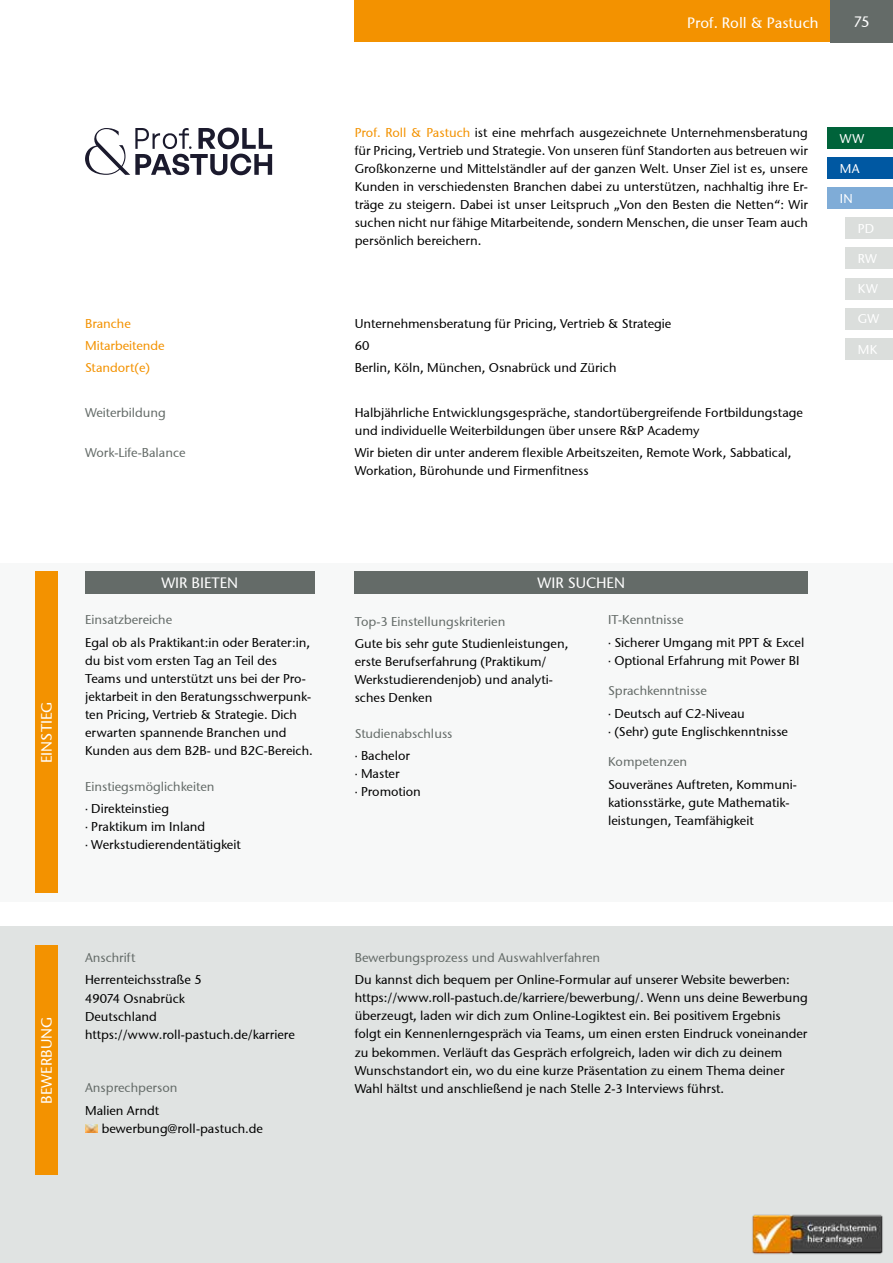
<style>
.page{position:relative;width:893px;height:1263px;background:#fff}
.page>*{position:absolute;margin:0;border:0;box-sizing:border-box;transform-origin:0 0}
.t1{font:15px "Stone Sans ITCTT Medium";color:#fff}
.t2{font:12.75px/18px "Stone Sans ITCTT Medium";color:#000}
.t3{font:12.75px/22.2px "Stone Sans ITCTT Medium";color:#646b68}
.t4{font:12.75px/22.2px "Stone Sans ITCTT Medium";color:#f39200}
.t5{font:12.75px "Stone Sans ITCTT Medium";letter-spacing:.02em;color:#fff}
.s1{color:#f39200}
.s2{font-family:"Muli";color:#000}
.s3{color:#000}
.s4{font-family:"Muli"}
.s5{color:#646b68}
</style>
<div class="page">
<div style="left:0;top:563px;width:893px;height:338px;background:#f7f8f8"></div>
<div style="left:0;top:926px;width:893px;height:337px;background:#e0e3e2"></div>
<div style="left:35px;top:572px;width:22px;height:321px;background:#f39200"></div>
<div style="left:85px;top:571px;width:230px;height:22px;background:#646b68"></div>
<div style="left:355px;top:571px;width:453px;height:22px;background:#646b68"></div>
<div style="left:35px;top:945px;width:22px;height:230px;background:#f39200"></div>
<div style="left:355px;top:0;width:477px;height:42px;background:#f39200"></div>
<div style="left:830px;top:0;width:63px;height:42px;background:#646b68"></div>
<img style="left:752px;top:1214px;width:131px;height:41px">
<svg style="left:86px;top:1125px;width:12px;height:7px"></svg>
<div style="left:827px;top:188px;width:66px;height:21px;background:#7facd7"></div>
<div style="left:827px;top:158px;width:66px;height:21px;background:#0058a2"></div>
<div style="left:827px;top:128px;width:66px;height:21px;background:#00633a"></div>
<div style="left:845px;top:248px;width:48px;height:21px;background:#dbdedc"></div>
<div style="left:845px;top:278px;width:48px;height:21px;background:#dbdedc"></div>
<div style="left:845px;top:338px;width:48px;height:21px;background:#dbdedc"></div>
<div style="left:845px;top:308px;width:48px;height:21px;background:#dbdedc"></div>
<div style="left:845px;top:218px;width:48px;height:21px;background:#dbdedc"></div>
<svg style="left:85px;top:128px;width:187px;height:47px"></svg>
<p class="t4" style="left:85px;top:312px;width:81px">Branche<br>Mitarbeitende<br>Standort(e)</p>
<p class="t3" style="left:85px;top:401px;width:82px">Weiterbildung</p>
<p class="t3" style="left:85px;top:441px;width:102px">Work-Life-Balance</p>
<p class="t1" style="left:687px;top:14px;width:133px">Prof. Roll &amp; Pastuch</p>
<p class="t1" style="left:853px;top:12px;width:18px">75</p>
<p class="t2" style="left:355px;top:124px;width:455px;text-align:justify"><span class="s1">Prof. Roll &amp; Pastuch</span> ist eine mehrfach ausgezeichnete Unternehmensberatung für Pricing, Vertrieb und Strategie. Von unseren fünf Standorten aus betreuen wir Großkonzerne und Mittelständler auf der ganzen Welt. Unser Ziel ist es, unsere Kunden in verschiedensten Branchen dabei zu unterstützen, nachhaltig ihre Er&shy;träge zu steigern. Dabei ist unser Leitspruch „Von den Besten die Netten“: Wir suchen nicht nur fähige Mitarbeitende, sondern Menschen, die unser Team auch persönlich bereichern.</p>
<p class="t2" style="left:355px;top:312px;width:318px;line-height:22.2px">Unternehmensberatung für Pricing, Vertrieb &amp; Strategie<br>60<br>Berlin, Köln, München, Osnabrück und Zürich</p>
<p class="t2" style="left:355px;top:403px;width:450px">Halbjährliche Entwicklungsgespräche, standortübergreifende Fortbildungstage und individuelle Weiterbildungen über unsere R&amp;P Academy</p>
<p class="t2" style="left:355px;top:443px;width:438px">Wir bieten dir unter anderem flexible Arbeitszeiten, Remote Work, Sabbatical,<br>Workation, Bürohunde und Firmenfitness</p>
<p class="t5" style="left:840px;top:131px;width:26px">WW</p>
<p class="t5" style="left:840px;top:161px;width:21px">MA</p>
<p class="t5" style="left:840px;top:191px;width:14px">IN</p>
<p class="t5" style="left:858px;top:221px;width:18px">PD</p>
<p class="t5" style="left:858px;top:251px;width:20px">RW</p>
<p class="t5" style="left:858px;top:281px;width:21px">KW</p>
<p class="t5" style="left:858px;top:311px;width:23px">GW</p>
<p class="t5" style="left:858px;top:341px;width:21px">MK</p>
<p class="t1" style="left:37px;top:763px;width:63px;rotate:-90deg">EINSTIEG</p>
<p class="t1" style="left:161px;top:573px;width:78px">WIR BIETEN</p>
<p class="t1" style="left:538px;top:573px;width:89px">WIR SUCHEN</p>
<p class="t3" style="left:85px;top:609px;width:89px">Einsatzbereiche</p>
<p class="t2" style="left:85px;top:633px;width:229px">Egal ob als Praktikant:in oder Berater:in, du bist vom ersten Tag an Teil des Teams und unterstützt uns bei der Pro&shy;jektarbeit in den Beratungsschwerpunk&shy;ten Pricing, Vertrieb &amp; Strategie. Dich erwarten spannende Branchen und Kunden aus dem B2B- und B2C-Bereich.</p>
<p class="t3" style="left:85px;top:775px;width:131px">Einstiegsmöglichkeiten <span class="s2">·</span> <span class="s3">Direkteinstieg</span></p>
<p class="t2" style="left:85px;top:817px;width:157px"><span class="s4">·</span> Praktikum im Inland<br><span class="s4">·</span> Werkstudierendentätigkeit</p>
<p class="t3" style="left:355px;top:610px;width:152px">Top-3 Einstellungskriterien</p>
<p class="t2" style="left:355px;top:634px;width:215px">Gute bis sehr gute Studienleistungen, erste Berufserfahrung (Praktikum/<br>Werkstudierendenjob) und analyti&shy;sches Denken</p>
<p class="t3" style="left:355px;top:722px;width:99px">Studienabschluss <span class="s2">·</span> <span class="s3">Bachelor</span></p>
<p class="t2" style="left:355px;top:765px;width:68px"><span class="s4">·</span> Master<br><span class="s4">·</span> Promotion</p>
<p class="t2" style="left:608px;top:609px;width:198px;line-height:22.2px"><span class="s5">IT-Kenntnisse<br></span><span class="s4">·</span> Sicherer Umgang mit PPT &amp; Excel</p>
<p class="t2" style="left:608px;top:651px;width:193px"><span class="s4">·</span> Optional Erfahrung mit Power BI</p>
<p class="t2" style="left:608px;top:680px;width:138px;line-height:22.2px"><span class="s5">Sprachkenntnisse<br></span><span class="s4">·</span> Deutsch auf C2-Niveau</p>
<p class="t2" style="left:608px;top:722px;width:182px"><span class="s4">·</span> (Sehr) gute Englischkenntnisse</p>
<p class="t3" style="left:608px;top:751px;width:81px">Kompetenzen</p>
<p class="t2" style="left:608px;top:775px;width:190px">Souveränes Auftreten, Kommuni&shy;kationsstärke, gute Mathematik&shy;leistungen, Teamfähigkeit</p>
<p class="t1" style="left:37px;top:1104px;width:88px;rotate:-90deg">BEWERBUNG</p>
<p class="t3" style="left:85px;top:946px;width:52px">Anschrift</p>
<p class="t2" style="left:85px;top:971px;width:211px">Herrenteichsstraße 5<br>49074 Osnabrück<br>Deutschland https://www.roll-pastuch.de/karriere</p>
<p class="t3" style="left:85px;top:1077px;width:94px">Ansprechperson</p>
<p class="t2" style="left:102px;top:1101px;width:163px;text-indent:-17px">Malien Arndt bewerbung@roll-pastuch.de</p>
<p class="t3" style="left:355px;top:946px;width:247px">Bewerbungsprozess und Auswahlverfahren</p>
<p class="t2" style="left:355px;top:971px;width:455px">Du kannst dich bequem per Online-Formular auf unserer Website bewerben: https://www.roll-pastuch.de/karriere/bewerbung/. Wenn uns deine Bewerbung überzeugt, laden wir dich zum Online-Logiktest ein. Bei positivem Ergebnis folgt ein Kennenlerngespräch via Teams, um einen ersten Eindruck voneinander zu bekommen. Verläuft das Gespräch erfolgreich, laden wir dich zu deinem Wunschstandort ein, wo du eine kurze Präsentation zu einem Thema deiner Wahl hältst und anschließend je nach Stelle 2-3 Interviews führst.</p>
</div>
